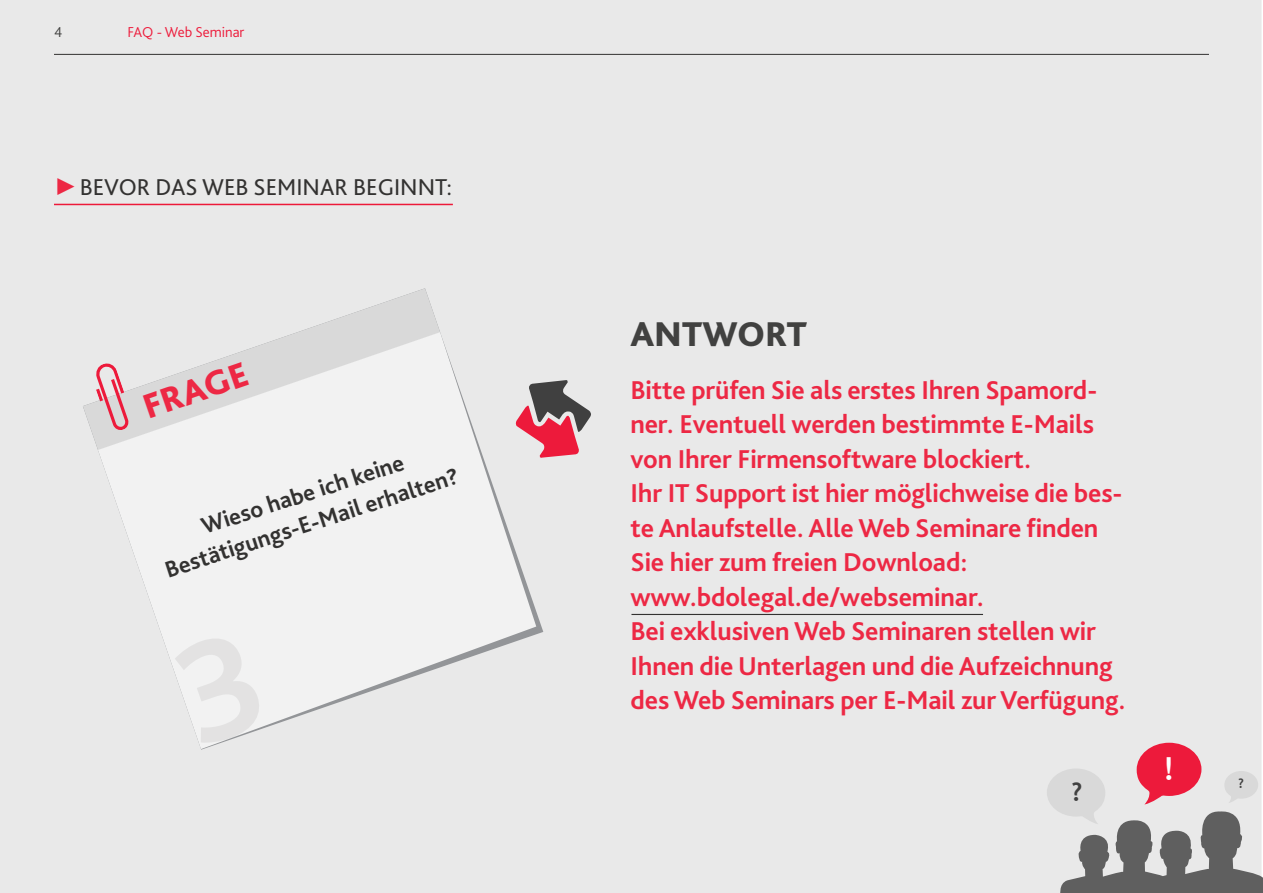
<style>
.page{position:relative;width:1263px;height:893px;background:#fff}
.page>*{position:absolute;margin:0;border:0;box-sizing:border-box;transform-origin:0 0}
.Main_heading_red{font:800 36px "Bliss Pro";color:#414140}
.Main_heading_red-2{font:800 36px "Bliss Pro";color:#ed2844}
.t1{font:700 31.05px "Trebuchet MS";color:#fff}
.Main_heading_2_red{font:700 27px/34.5px "Bliss Pro";letter-spacing:-.005em;color:#ed2844}
.t2{font:700 25.5px "Trebuchet MS";color:#404040}
.Main_heading_3_red{font:700 24px/30px "Bliss Pro";color:#333231;text-align:center}
.t3{font:24px "Bliss Pro";color:#333231}
.t4{font:300 15px "Bliss Pro";color:#ed1a3a}
.t5{font:300 15px "Bliss Pro";color:#414140}
.t6{font:700 13.05px "Trebuchet MS";color:#404040}
.s1{font-family:"Times New Roman";color:#ed2844}
</style>
<div class="page">
<div style="left:0;top:0;width:1261px;height:893px;background:#e9e9e9"></div>
<hr style="left:54px;top:54px;width:1155px;height:1px;background:#333231">
<svg style="left:1047px;top:743px;width:216px;height:150px;background:#c0adb0"></svg>
<div style="left:83px;top:288px;width:460px;height:462px;background:#e9e9e9"></div>
<svg style="left:83px;top:288px;width:357px;height:163px;background:#e5e5e5"></svg>
<svg style="left:98px;top:332px;width:445px;height:417px;fill:#f2f2f2"></svg>
<svg style="left:91px;top:361px;width:45px;height:73px;background:#e2bec4"></svg>
<svg style="left:516px;top:380px;width:75px;height:78px;background:#bc828b"></svg>
<hr style="left:54px;top:204px;width:399px;height:1px;background:#ed1a3a">
<hr style="left:631px;top:614px;width:352px;height:1px;background:#333231">
<p class="t5" style="left:54px;top:23px;width:10px">4</p>
<p class="t4" style="left:128px;top:23px;width:118px">FAQ - Web Seminar</p>
<p class="t3" style="left:54px;top:173px;width:399px"><span class="s1">►</span>BEVOR DAS WEB SEMINAR BEGINNT:</p>
<p class="Main_heading_red-2" style="left:137px;top:386px;width:110px;rotate:-19deg">FRAGE</p>
<p class="Main_heading_3_red" style="left:152px;top:527px;width:309px;rotate:-18deg">Wieso habe ich keine<br>Bestätigungs-E-Mail erhalten?</p>
<p class="Main_heading_red" style="left:630px;top:312px;width:178px">ANTWORT</p>
<p class="Main_heading_2_red" style="left:630px;top:372px;width:497px">Bitte prüfen Sie als erstes Ihren Spamord&shy;ner. Eventuell werden bestimmte E-Mails von Ihrer Firmensoftware blockiert.<br>Ihr IT Support ist hier möglichweise die bes&shy;te Anlaufstelle. Alle Web Seminare finden Sie hier zum freien Download: www.bdolegal.de/webseminar.<br>Bei exklusiven Web Seminaren stellen wir Ihnen die Unterlagen und die Aufzeichnung des Web Seminars per E-Mail zur Verfügung.</p>
<p class="t2" style="left:1071px;top:776px;width:13px">?</p>
<p class="t1" style="left:1163px;top:749px;width:13px">!</p>
<p class="t6" style="left:1238px;top:775px;width:7px">?</p>
</div>
